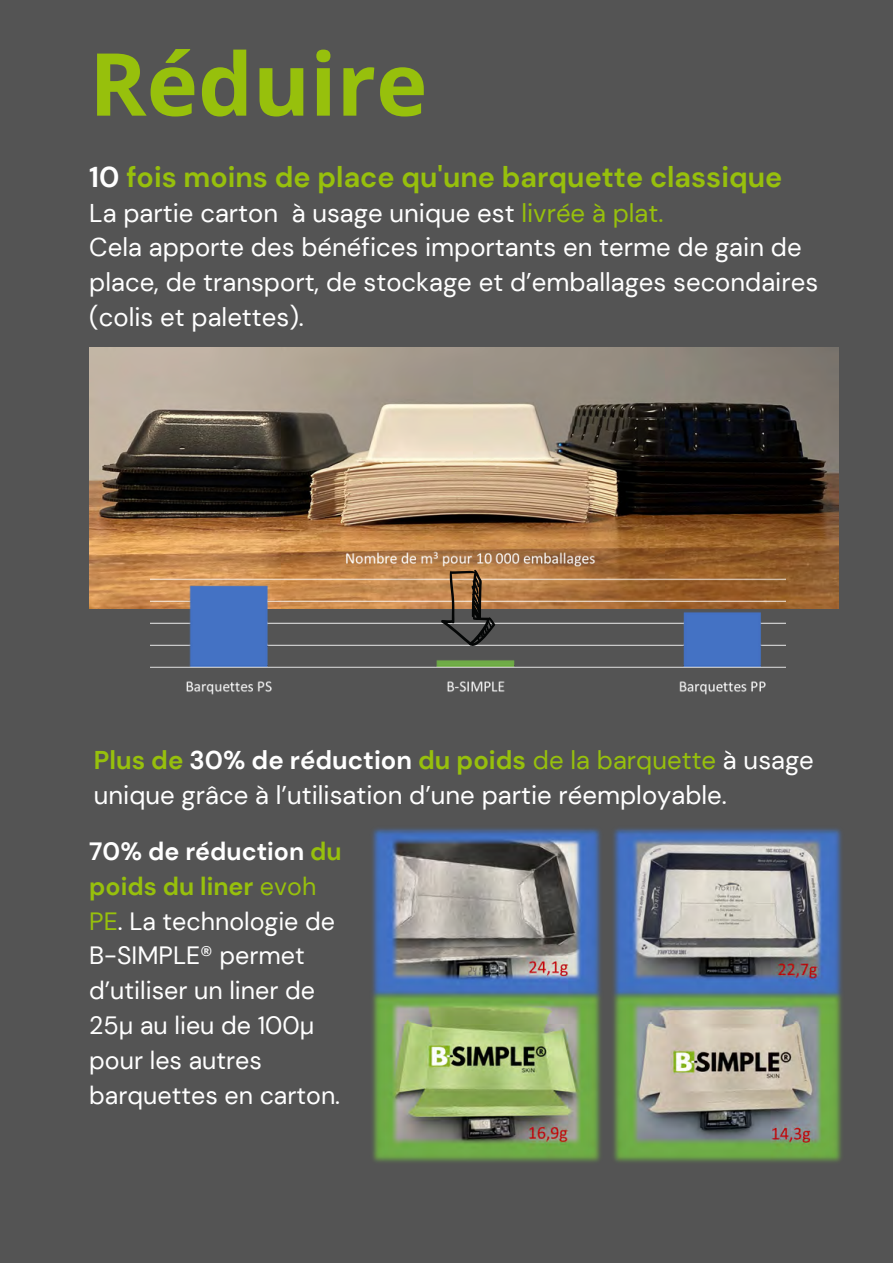
<style>
.page{position:relative;width:893px;height:1264px;background:#fff}
.page>*{position:absolute;margin:0;border:0;box-sizing:border-box;transform-origin:0 0}
.t1{font:700 87px "Open Sans";color:#97c00c}
.t2{font:700 28.65px "DM Sans";color:#97c00c}
.t3{font:25.65px/34.8px "DM Sans";color:#fff}
.t4{font:25.05px/34.8px "DM Sans";color:#fff}
.s1{color:#fff}
.s2{color:#97c00c}
.s3{font-weight:700;color:#97c00c}
.s4{font-weight:700}
</style>
<div class="page">
<div style="left:0;top:0;width:892px;height:1262px;background:#545454"></div>
<img style="left:89px;top:347px;width:749px;height:261px">
<img style="left:150px;top:542px;width:635px;height:153px">
<img style="left:372px;top:828px;width:470px;height:334px">
<svg style="left:441px;top:569px;width:54px;height:77px"></svg>
<h1 class="t1" style="left:89px;top:23px;width:339px">Réduire</h1>
<p class="t2" style="left:89px;top:158px;width:694px"><span class="s1">10</span> fois moins de place qu'une barquette classique</p>
<p class="t3" style="left:89px;top:195px;width:730px">La partie carton à usage unique est <span class="s2">livrée à plat.<br></span>Cela apporte des bénéfices importants en terme de gain de place, de transport, de stockage et d’emballages secondaires (colis et palettes).</p>
<p class="t3" style="left:94px;top:742px;width:721px"><span class="s3">Plus de</span> <span class="s4">30% de réduction</span> <span class="s3">du poids</span> <span class="s2">de la barquette</span> à usage unique grâce à l’utilisation d’une partie réemployable.</p>
<p class="t4" style="left:89px;top:834px;width:254px"><span class="s4">70% de réduction</span> <span class="s3">du poids du liner</span> <span class="s2">evoh<br>PE</span>. La technologie de<br>B-SIMPLE® permet d’utiliser un liner de<br>25µ au lieu de 100µ pour les autres barquettes en carton.</p>
</div>
